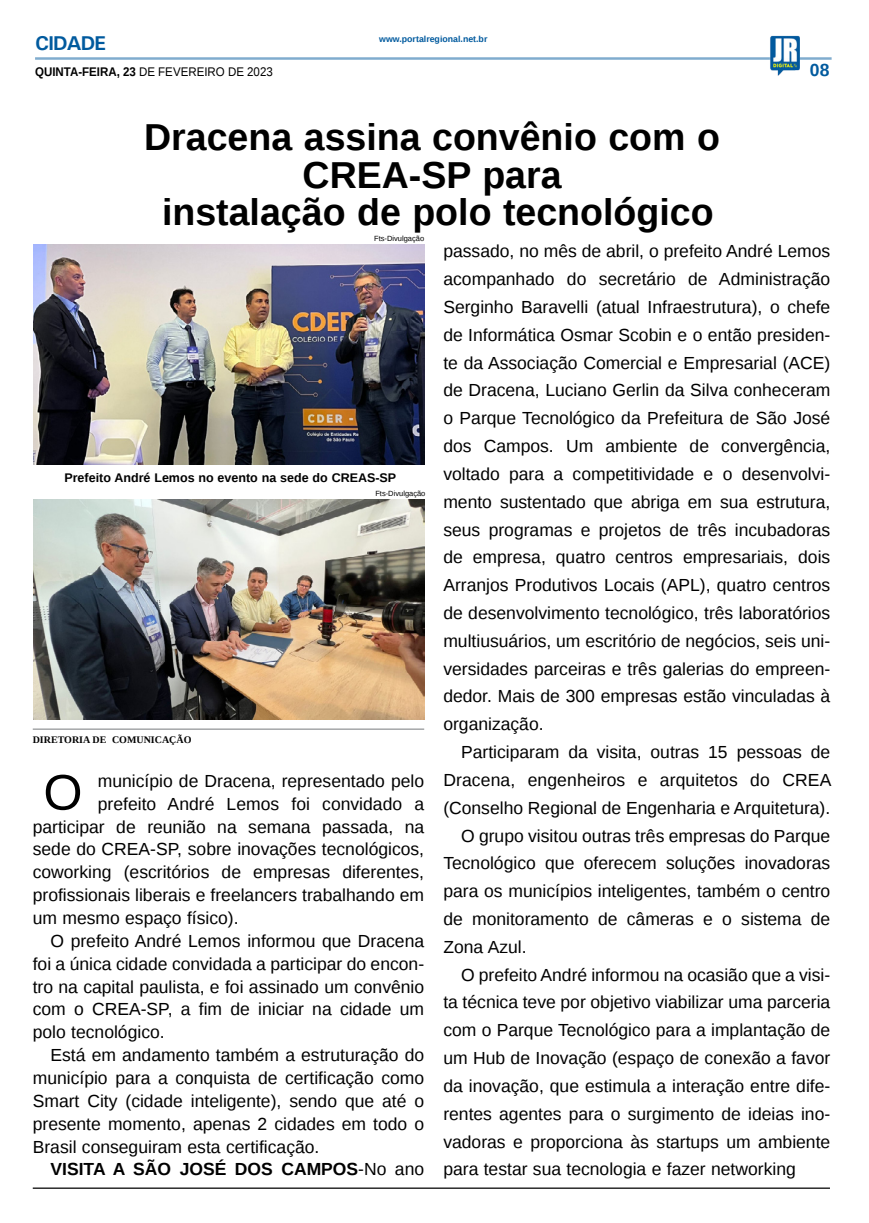
<style>
.page{position:relative;width:869px;height:1223px;background:#fff}
.page>*{position:absolute;margin:0;border:0;box-sizing:border-box;transform-origin:0 0}
.MATÉRIA{font:50.25px "Liberation Sans";color:#000}
.TÍTULO{font:700 37.5px "Liberation Sans";color:#000}
.TITULO_PG{font:700 20px "Univers";letter-spacing:-.04em;color:#005a9e}
.MATÉRIA-2{font:17.5px/27.8px "Liberation Sans";color:#000;text-align:justify}
.MATÉRIA-3{font:700 17.5px "Liberation Sans";color:#000}
.TÍTULO-2{font:700 17.5px "Liberation Sans";color:#005a9e}
.LEGENDA{font:700 12.5px "Liberation Sans";color:#000}
.t1{font:12.5px "Liberation Sans";color:#000;scale:.92 1}
.CRÉDITO_NOME{font:700 10px "Liberation Serif";color:#000}
.DATA_PG{font:700 8.75px "Liberation Sans";color:#005a9e}
.CRÉDITO_FOTO{font:7.5px "Liberation Sans";color:#000}
.s1{font-weight:700}
.s2{font-weight:400}
</style>
<div class="page">
<hr style="left:35px;top:57px;width:796px;height:3px;background:#005a9e">
<img style="left:769px;top:36px;width:30px;height:40px">
<hr style="left:33px;top:1187px;width:796px;height:1px;background:#000">
<img style="left:34px;top:244px;width:390px;height:220px">
<img style="left:34px;top:500px;width:390px;height:219px">
<hr style="left:33px;top:728px;width:391px;height:1px;background:#939598">
<p class="TITULO_PG" style="left:35px;top:31px;width:72px">CIDADE</p>
<p class="t1" style="left:35px;top:65px;width:260px"><span class="s1">QUINTA-FEIRA, 23</span> DE FEVEREIRO DE 2023</p>
<p class="DATA_PG" style="left:379px;top:33px;width:110px">www.portalregional.net.br</p>
<p class="TÍTULO" style="left:144px;top:111px;width:577px">Dracena assina convênio com o</p>
<p class="TÍTULO" style="left:302px;top:149px;width:260px">CREA-SP para</p>
<p class="TÍTULO" style="left:162px;top:186px;width:553px">instalação de polo tecnológico</p>
<p class="TÍTULO-2" style="left:809px;top:58px;width:21px">08</p>
<p class="CRÉDITO_FOTO" style="left:374px;top:235px;width:52px">Fts-Divulgação</p>
<p class="LEGENDA" style="left:64px;top:469px;width:333px">Prefeito André Lemos no evento na sede do CREAS-SP</p>
<p class="CRÉDITO_FOTO" style="left:375px;top:489px;width:52px">Fts-Divulgação</p>
<p class="CRÉDITO_NOME" style="left:33px;top:732px;width:160px">DIRETORIA DE COMUNICAÇÃO</p>
<p class="MATÉRIA" style="left:43px;top:764px;width:41px">O</p>
<p class="MATÉRIA-2" style="left:98px;top:768px;width:328px">município de Dracena, representado pelo</p>
<p class="MATÉRIA-2" style="left:98px;top:790px;width:327px">prefeito André Lemos foi convidado a</p>
<p class="MATÉRIA-2" style="left:33px;top:813px;width:393px">participar de reunião na semana passada, na</p>
<p class="MATÉRIA-2" style="left:33px;top:836px;width:393px">sede do CREA-SP, sobre inovações tecnológicos,</p>
<p class="MATÉRIA-2" style="left:33px;top:859px;width:392px">coworking (escritórios de empresas diferentes,</p>
<p class="MATÉRIA-2" style="left:33px;top:882px;width:393px">profissionais liberais e freelancers trabalhando em</p>
<p class="MATÉRIA-2" style="left:33px;top:904px;width:207px">um mesmo espaço físico).</p>
<p class="MATÉRIA-2" style="left:33px;top:930px;width:393px;line-height:22.9px;text-indent:18px">O prefeito André Lemos informou que Dracena foi a única cidade convidada a participar do encon&shy;tro na capital paulista, e foi assinado um convênio com o CREA-SP, a fim de iniciar na cidade um polo tecnológico.</p>
<p class="MATÉRIA-2" style="left:33px;top:1044px;width:393px;line-height:22.9px;text-indent:18px">Está em andamento também a estruturação do município para a conquista de certificação como Smart City (cidade inteligente), sendo que até o presente momento, apenas 2 cidades em todo o Brasil conseguiram esta certificação.</p>
<p class="MATÉRIA-3" style="left:50px;top:1157px;width:375px">VISITA A SÃO JOSÉ DOS CAMPOS<span class="s2">-No ano</span></p>
<p class="MATÉRIA-2" style="left:443px;top:238px;width:388px">passado, no mês de abril, o prefeito André Lemos acompanhado do secretário de Administração Serginho Baravelli (atual Infraestrutura), o chefe de Informática Osmar Scobin e o então presiden&shy;te da Associação Comercial e Empresarial (ACE) de Dracena, Luciano Gerlin da Silva conheceram o Parque Tecnológico da Prefeitura de São José dos Campos. Um ambiente de convergência, voltado para a competitividade e o desenvolvi&shy;mento sustentado que abriga em sua estrutura, seus programas e projetos de três incubadoras de empresa, quatro centros empresariais, dois Arranjos Produtivos Locais (APL), quatro centros de desenvolvimento tecnológico, três laboratórios multiusuários, um escritório de negócios, seis uni&shy;versidades parceiras e três galerias do empreen&shy;dedor. Mais de 300 empresas estão vinculadas à organização.</p>
<p class="MATÉRIA-2" style="left:443px;top:739px;width:389px;text-indent:18px">Participaram da visita, outras 15 pessoas de Dracena, engenheiros e arquitetos do CREA (Conselho Regional de Engenharia e Arquitetura).</p>
<p class="MATÉRIA-2" style="left:443px;top:822px;width:388px;text-indent:18px">O grupo visitou outras três empresas do Parque Tecnológico que oferecem soluções inovadoras para os municípios inteligentes, também o centro de monitoramento de câmeras e o sistema de Zona Azul.</p>
<p class="MATÉRIA-2" style="left:443px;top:961px;width:388px;text-indent:18px">O prefeito André informou na ocasião que a visi&shy;ta técnica teve por objetivo viabilizar uma parceria com o Parque Tecnológico para a implantação de um Hub de Inovação (espaço de conexão a favor da inovação, que estimula a interação entre dife&shy;rentes agentes para o surgimento de ideias ino&shy;vadoras e proporciona às startups um ambiente para testar sua tecnologia e fazer networking</p>
</div>
